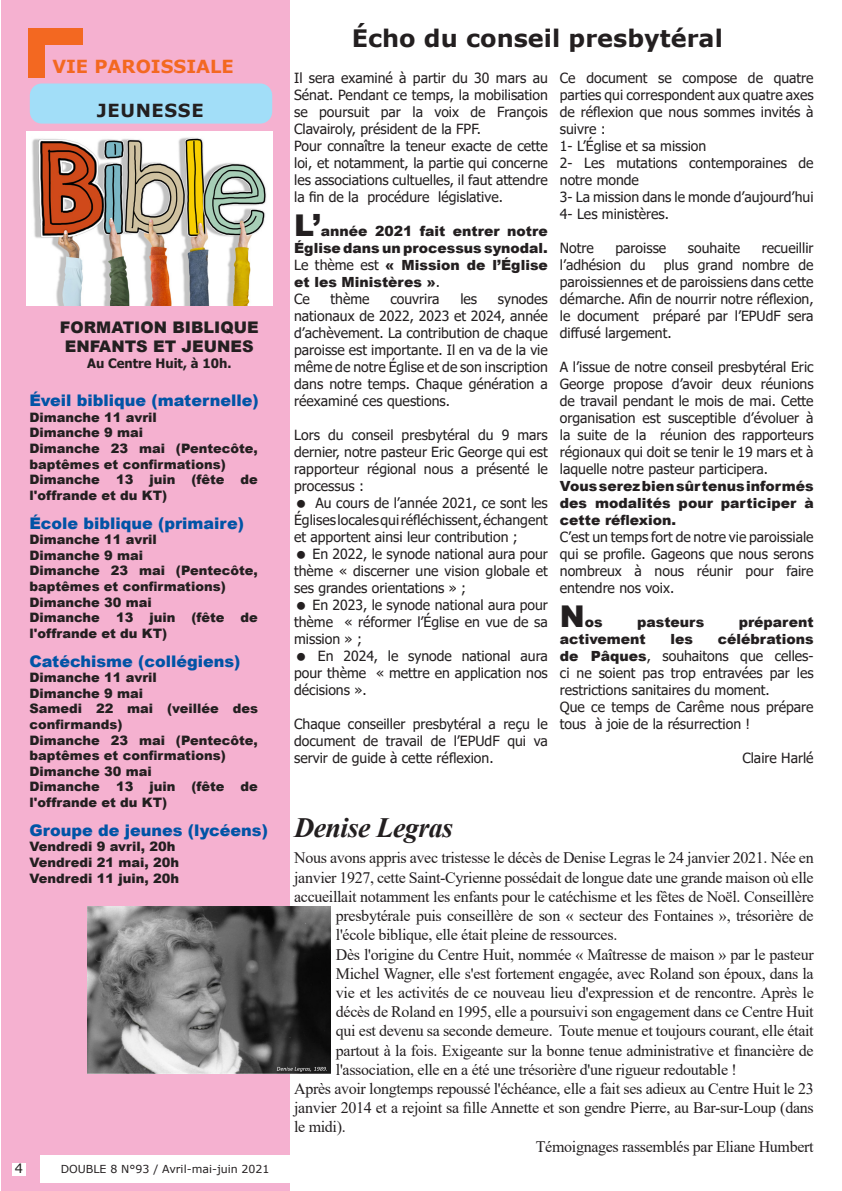
<style>
.page{position:relative;width:842px;height:1191px;background:#fff}
.page>*{position:absolute;margin:0;border:0;box-sizing:border-box;transform-origin:0 0}
.t1{font:italic 700 28px "Times New Roman";letter-spacing:-.02em;color:#231f20}
.t2{font:700 24px "Verdana";color:#231f20}
.t3{font:700 18px "Verdana";color:#f36821}
.t4{font:700 18px "Verdana";letter-spacing:.035em;color:#231f20}
.t5{font:16px/19.2px "Times New Roman";letter-spacing:-.02em;color:#231f20;text-align:justify}
.t6{font:900 16px "Arial";color:#0154a6}
.t7{font:900 16px/19.2px "Arial";color:#231f20;text-align:center}
.t8{font:14px/17px "Tahoma";color:#231f20;text-align:justify}
.t9{font:900 14px/17px "Arial";color:#231f20;text-align:justify}
.t10{font:900 13px/15.6px "Arial";color:#231f20}
.t11{font:700 13px "Tahoma";color:#231f20}
.t12{font:13px "Verdana";color:#231f20}
.t13{font:11px "Verdana";color:#231f20}
.s1{font-size:30px}
.s2{font-family:"Tahoma";font-weight:400}
.s3{font-family:"Arial";font-weight:900}
</style>
<div class="page">
<div style="left:1px;top:0;width:288px;height:1191px;background:#f5b1d0"></div>
<div style="left:30px;top:83px;width:242px;height:41px;background:#a2def8;border-radius:12px"></div>
<img style="left:26px;top:132px;width:246px;height:173px">
<svg style="left:28px;top:29px;width:55px;height:49px"></svg>
<div style="left:41px;top:1155px;width:249px;height:27px;background:#fff"></div>
<div style="left:12px;top:1163px;width:14px;height:13px;background:#fff"></div>
<img style="left:88px;top:906px;width:242px;height:167px">
<p class="t3" style="left:52px;top:54px;width:183px">VIE PAROISSIALE</p>
<p class="t4" style="left:97px;top:98px;width:108px">JEUNESSE</p>
<p class="t7" style="left:60px;top:317px;width:200px">FORMATION BIBLIQUE<br>ENFANTS ET JEUNES</p>
<p class="t11" style="left:87px;top:354px;width:146px">Au Centre Huit, à 10h.</p>
<p class="t6" style="left:29px;top:389px;width:231px">Éveil biblique (maternelle)</p>
<p class="t10" style="left:29px;top:409px;width:230px">Dimanche 11 avril<br>Dimanche 9 mai<br>Dimanche 23 mai (Pentecôte, baptêmes et confirmations)<br>Dimanche 13 juin (fête de l'offrande et du KT)</p>
<p class="t6" style="left:29px;top:511px;width:216px">École biblique (primaire)</p>
<p class="t10" style="left:29px;top:531px;width:230px">Dimanche 11 avril<br>Dimanche 9 mai<br>Dimanche 23 mai (Pentecôte, baptêmes et confirmations)<br>Dimanche 30 mai<br>Dimanche 13 juin (fête de l'offrande et du KT)</p>
<p class="t6" style="left:29px;top:649px;width:213px">Catéchisme (collégiens)</p>
<p class="t10" style="left:29px;top:669px;width:230px">Dimanche 11 avril<br>Dimanche 9 mai<br>Samedi 22 mai (veillée des confirmands)<br>Dimanche 23 mai (Pentecôte, baptêmes et confirmations)<br>Dimanche 30 mai<br>Dimanche 13 juin (fête de l'offrande et du KT)</p>
<p class="t6" style="left:29px;top:818px;width:240px">Groupe de jeunes (lycéens)</p>
<p class="t10" style="left:29px;top:838px;width:151px">Vendredi 9 avril, 20h<br>Vendredi 21 mai, 20h<br>Vendredi 11 juin, 20h</p>
<p class="t13" style="left:37px;top:1160px;width:210px">DOUBLE 8 N°93 / Avril-mai-juin 2021</p>
<p class="t12" style="left:15px;top:1159px;width:10px">4</p>
<p class="t13" style="left:61px;top:1161px;width:210px">DOUBLE 8 N°93 / Avril-mai-juin 2021</p>
<p class="t2" style="left:352px;top:21px;width:373px">Écho du conseil presbytéral</p>
<p class="t8" style="left:294px;top:70px;width:255px">Il sera examiné à partir du 30 mars au Sénat. Pendant ce temps, la mobilisation se poursuit par la voix de François Clavairoly, président de la FPF.</p>
<p class="t8" style="left:294px;top:138px;width:255px">Pour connaître la teneur exacte de cette loi, et notamment, la partie qui concerne les associations cultuelles, il faut attendre la fin de la procédure législative.</p>
<p class="t9" style="left:294px;top:222px;width:255px"><span class="s1">L’</span>année 2021 fait entrer notre Église dans un processus synodal.<br><span class="s2">Le thème est</span> « Mission de l’Église et les Ministères »<span class="s2">.</span></p>
<p class="t8" style="left:294px;top:291px;width:17px">Ce</p>
<p class="t8" style="left:331px;top:291px;width:40px">thème</p>
<p class="t8" style="left:390px;top:291px;width:51px">couvrira</p>
<p class="t8" style="left:460px;top:291px;width:18px">les</p>
<p class="t8" style="left:560px;top:70px;width:255px">Ce document se compose de quatre parties qui correspondent aux quatre axes de réflexion que nous sommes invités à suivre :</p>
<p class="t8" style="left:560px;top:138px;width:148px">1- L’Église et sa mission</p>
<p class="t8" style="left:560px;top:155px;width:255px">2- Les mutations contemporaines de notre monde</p>
<p class="t8" style="left:560px;top:189px;width:255px">3- La mission dans le monde d’aujourd’hui</p>
<p class="t8" style="left:560px;top:206px;width:111px">4- Les ministères.</p>
<p class="t8" style="left:560px;top:240px;width:35px">Notre</p>
<p class="t8" style="left:615px;top:240px;width:52px">paroisse</p>
<p class="t8" style="left:688px;top:240px;width:54px">souhaite</p>
<p class="t8" style="left:762px;top:240px;width:53px">recueillir</p>
<p class="t8" style="left:560px;top:257px;width:87px">l’adhésion du</p>
<p class="t8" style="left:560px;top:257px;width:255px;text-indent:104px">plus grand nombre de paroissiennes et de paroissiens dans cette démarche. Afin de nourrir notre réflexion, le document préparé par l’EPUdF sera diffusé largement.</p>
<p class="t8" style="left:560px;top:359px;width:255px">A l’issue de notre conseil presbytéral Eric George propose d’avoir deux réunions de travail pendant le mois de mai. Cette organisation est susceptible d’évoluer à la suite de la réunion des rapporteurs régionaux qui doit se tenir le 19 mars et à laquelle notre pasteur participera.</p>
<p class="t9" style="left:560px;top:477px;width:255px">Vous serez bien sûr tenus informés des modalités pour participer à cette réflexion.</p>
<p class="t8" style="left:560px;top:529px;width:255px">C’est un temps fort de notre vie paroissiale qui se profile. Gageons que nous serons nombreux à nous réunir pour faire entendre nos voix.</p>
<p class="t9" style="left:560px;top:613px;width:44px"><span class="s1">N</span>os</p>
<p class="t9" style="left:637px;top:613px;width:69px">pasteurs</p>
<p class="t9" style="left:739px;top:613px;width:76px">préparent</p>
<p class="t9" style="left:560px;top:630px;width:87px">activement</p>
<p class="t9" style="left:671px;top:630px;width:24px">les</p>
<p class="t8" style="left:294px;top:291px;width:255px;text-indent:204px">synodes nationaux de 2022, 2023 et 2024, année d’achèvement. La contribution de chaque paroisse est importante. Il en va de la vie même de notre Église et de son inscription dans notre temps. Chaque génération a réexaminé ces questions.</p>
<p class="t8" style="left:294px;top:427px;width:255px">Lors du conseil presbytéral du 9 mars dernier, notre pasteur Eric George qui est rapporteur régional nous a présenté le processus :</p>
<p class="t8" style="left:294px;top:495px;width:255px;text-indent:21px">Au cours de l’année 2021, ce sont les Églises locales qui réfléchissent, échangent et apportent ainsi leur contribution ;</p>
<p class="t8" style="left:294px;top:546px;width:255px;text-indent:18px">En 2022, le synode national aura pour thème « discerner une vision globale et ses grandes orientations » ;</p>
<p class="t8" style="left:294px;top:597px;width:255px;text-indent:18px">En 2023, le synode national aura pour thème « réformer l’Église en vue de sa mission » ;</p>
<p class="t8" style="left:294px;top:648px;width:255px;text-indent:24px">En 2024, le synode national aura pour thème « mettre en application nos décisions ».</p>
<p class="t8" style="left:294px;top:716px;width:255px">Chaque conseiller presbytéral a reçu le document de travail de l’EPUdF qui va servir de guide à cette réflexion.</p>
<p class="t8" style="left:560px;top:631px;width:255px;text-indent:158px"><span class="s3">célébrations de Pâques</span>, souhaitons que celles&shy;ci ne soient pas trop entravées par les restrictions sanitaires du moment.</p>
<p class="t8" style="left:560px;top:699px;width:255px">Que ce temps de Carême nous prépare tous à joie de la résurrection !</p>
<p class="t8" style="left:742px;top:750px;width:73px">Claire Harlé</p>
<p class="t1" style="left:294px;top:808px;width:160px">Denise Legras</p>
<p class="t5" style="left:294px;top:848px;width:521px">Nous avons appris avec tristesse le décès de Denise Legras le 24 janvier 2021. Née en</p>
<p class="t5" style="left:294px;top:867px;width:521px">janvier 1927, cette Saint-Cyrienne possédait de longue date une grande maison où elle</p>
<p class="t5" style="left:294px;top:886px;width:521px">accueillait notamment les enfants pour le catéchisme et les fêtes de Noël. Conseillère</p>
<p class="t5" style="left:336px;top:905px;width:479px">presbytérale puis conseillère de son « secteur des Fontaines », trésorière de</p>
<p class="t5" style="left:336px;top:924px;width:283px">l'école biblique, elle était pleine de ressources.</p>
<p class="t5" style="left:336px;top:944px;width:479px">Dès l'origine du Centre Huit, nommée « Maîtresse de maison » par le pasteur Michel Wagner, elle s'est fortement engagée, avec Roland son époux, dans la vie et les activités de ce nouveau lieu d'expression et de rencontre. Après le décès de Roland en 1995, elle a poursuivi son engagement dans ce Centre Huit qui est devenu sa seconde demeure. Toute menue et toujours courant, elle était partout à la fois. Exigeante sur la bonne tenue administrative et financière de l'association, elle en a été une trésorière d'une rigueur redoutable !</p>
<p class="t5" style="left:294px;top:1078px;width:521px">Aprè s avoir longtemps repoussé l'échéance, elle a fait ses adieux au Centre Huit le 23 janvier 2014 et a rejoint sa fille Annette et son gendre Pierre, au Bar-sur-Loup (dans le midi).</p>
<p class="t5" style="left:536px;top:1136px;width:279px">Témoignages rassemblés par Eliane Humbert</p>
</div>
